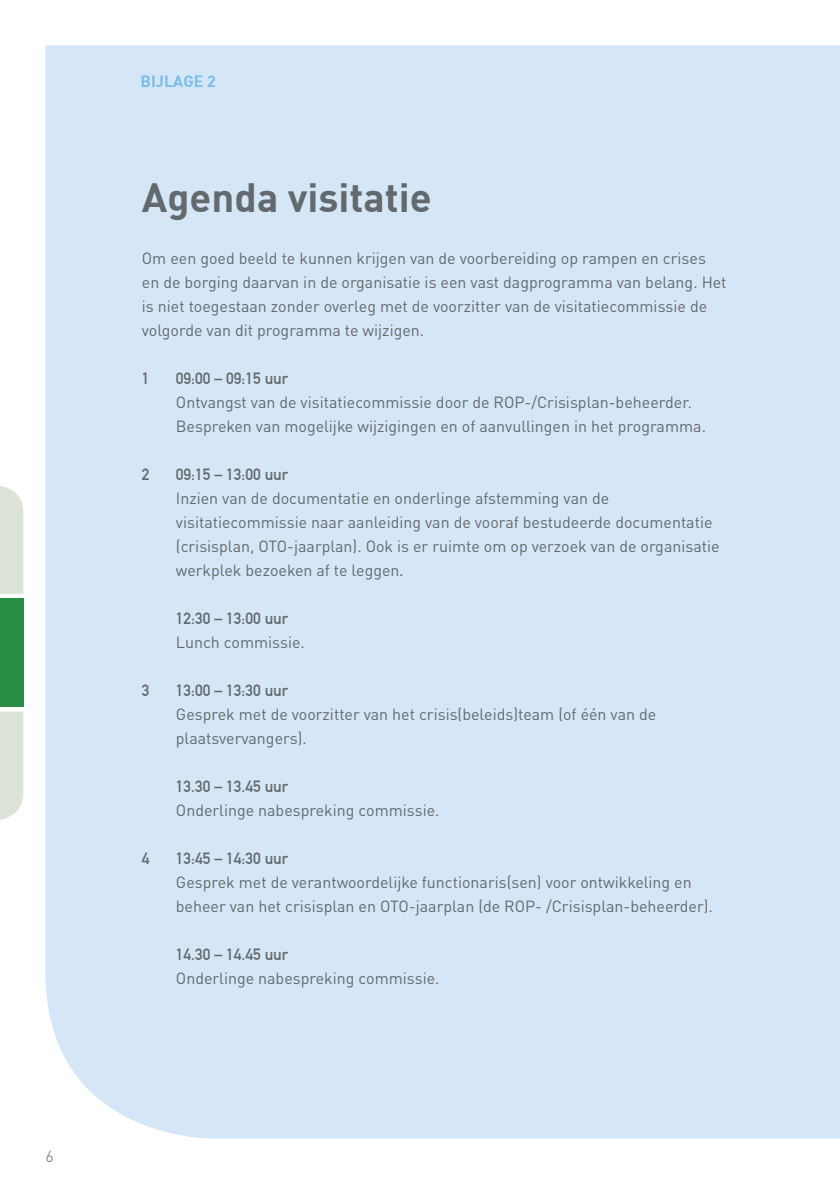
<style>
.page{position:relative;width:840px;height:1191px;background:#fff}
.page>*{position:absolute;margin:0;border:0;box-sizing:border-box;transform-origin:0 0}
.t1{font:700 40px "DIN";color:#63696d}
.t2{font:16px/24px "DINOT";color:#63696d}
.t3{font:700 16px "DIN Alternate";color:#63696d}
.t4{font:700 16px "DIN";color:#79bde8}
.t5{font:16px "DINOT";color:#888a8e}
.s1{font-family:"DIN Alternate";font-weight:700}
</style>
<div class="page">
<div style="left:45px;top:45px;width:794px;height:1093px;background:#d5e7f7"></div>
<div style="left:0;top:711px;width:23px;height:109px;background:#dae3d6"></div>
<div style="left:0;top:486px;width:23px;height:108px;background:#dae3d6"></div>
<div style="left:0;top:598px;width:23px;height:109px;background:#298d44"></div>
<p class="t5" style="left:45px;top:1146px;width:10px">6</p>
<p class="t4" style="left:140px;top:70px;width:77px">BIJLAGE 2</p>
<h1 class="t1" style="left:142px;top:171px;width:291px">Agenda visitatie</h1>
<p class="t2" style="left:142px;top:246px;width:586px">Om een goed beeld te kunnen krijgen van de voorbereiding op rampen en crises en de borging daarvan in de organisatie is een vast dagprogramma van belang. Het is niet toegestaan zonder overleg met de voorzitter van de visitatiecommissie de volgorde van dit programma te wijzigen.</p>
<p class="t3" style="left:142px;top:366px;width:9px">1</p>
<p class="t3" style="left:176px;top:366px;width:114px">09:00 – 09:15 uur</p>
<p class="t2" style="left:176px;top:390px;width:531px">Ontvangst van de visitatiecommissie door de ROP-/Crisisplan-beheerder.<br>Bespreken van mogelijke wijzigingen en of aanvullingen in het programma.</p>
<p class="t3" style="left:142px;top:462px;width:9px">2</p>
<p class="t3" style="left:176px;top:462px;width:114px">09:15 – 13:00 uur</p>
<p class="t2" style="left:176px;top:486px;width:545px">Inzien van de documentatie en onderlinge afstemming van de visitatiecommissie naar aanleiding van de vooraf bestudeerde documentatie (crisisplan, OTO-jaarplan). Ook is er ruimte om op verzoek van de organisatie werkplek bezoeken af te leggen<span class="s1">.</span></p>
<p class="t3" style="left:176px;top:606px;width:114px">12:30 – 13:00 uur</p>
<p class="t2" style="left:176px;top:630px;width:130px">Lunch commissie.</p>
<p class="t3" style="left:142px;top:678px;width:9px">3</p>
<p class="t3" style="left:176px;top:678px;width:114px">13:00 – 13:30 uur</p>
<p class="t2" style="left:176px;top:702px;width:481px">Gesprek met de voorzitter van het crisis(beleids)team (of één van de plaatsvervangers).</p>
<p class="t3" style="left:176px;top:774px;width:114px">13.30 – 13.45 uur</p>
<p class="t2" style="left:176px;top:798px;width:265px">Onderlinge nabespreking commissie.</p>
<p class="t3" style="left:142px;top:846px;width:9px">4</p>
<p class="t3" style="left:176px;top:846px;width:114px">13:45 – 14:30 uur</p>
<p class="t2" style="left:176px;top:870px;width:538px">Gesprek met de verantwoordelijke functionaris(sen) voor ontwikkeling en beheer van het crisisplan en OTO-jaarplan (de ROP- /Crisisplan-beheerder).</p>
<p class="t3" style="left:176px;top:942px;width:114px">14.30 – 14.45 uur</p>
<p class="t2" style="left:176px;top:966px;width:265px">Onderlinge nabespreking commissie.</p>
</div>
